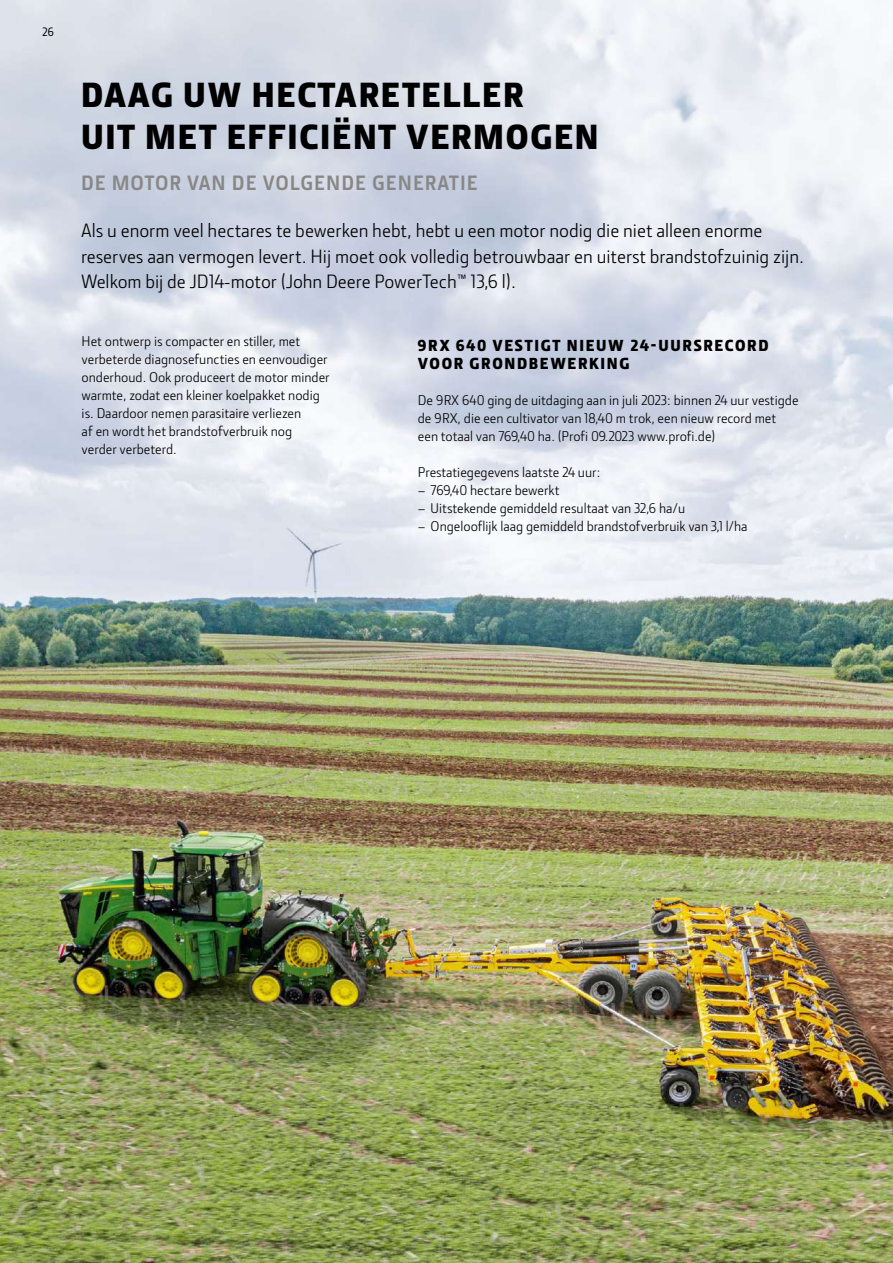
<style>
.page{position:relative;width:893px;height:1263px;background:#fff}
.page>*{position:absolute;margin:0;border:0;box-sizing:border-box;transform-origin:0 0}
.t1{font:900 36px/42px "Section";letter-spacing:.05em;color:#000}
.t2{font:700 21px "JD Sans Pro";letter-spacing:.045em;color:#878786}
.t3{font:19.5px/25.5px "JD Sans Pro";color:#000}
.t4{font:900 16.5px/18px "Section";letter-spacing:.1em;color:#000}
.t5{font:14.25px/18px "JD Sans Pro";color:#000}
.t6{font:500 12px "JD Sans Pro";color:#000}
</style>
<div class="page">
<img style="left:0;top:0;width:893px;height:1263px">
<p class="t6" style="left:42px;top:23px;width:13px">26</p>
<h1 class="t1" style="left:81px;top:73px;width:519px">DAAG UW HECTARETELLER<br>UIT MET EFFICIËNT VERMOGEN</h1>
<h2 class="t2" style="left:81px;top:169px;width:398px">DE MOTOR VAN DE VOLGENDE GENERATIE</h2>
<p class="t3" style="left:81px;top:217px;width:725px">Als u enorm veel hectares te bewerken hebt, hebt u een motor nodig die niet alleen enorme reserves aan vermogen levert. Hij moet ook volledig betrouwbaar en uiterst brandstofzuinig zijn.<br>Welkom bij de JD14-motor (John Deere PowerTech™ 13,6 l).</p>
<p class="t5" style="left:82px;top:331px;width:250px">Het ontwerp is compacter en stiller, met verbeterde diagnosefuncties en eenvoudiger onderhoud. Ook produceert de motor minder warmte, zodat een kleiner koelpakket nodig is. Daardoor nemen parasitaire verliezen<br>af en wordt het brandstofverbruik nog verder verbeterd.</p>
<p class="t4" style="left:418px;top:336px;width:352px">9RX 640 VESTIGT NIEUW 24-UURSRECORD<br>VOOR GRONDBEWERKING</p>
<p class="t5" style="left:418px;top:391px;width:382px">De 9RX 640 ging de uitdaging aan in juli 2023: binnen 24 uur vestigde de 9RX, die een cultivator van 18,40 m trok, een nieuw record met een totaal van 769,40 ha. (Profi 09.2023 www.profi.de)</p>
<p class="t5" style="left:418px;top:463px;width:184px">Prestatiegegevens laatste 24 uur:</p>
<p class="t5" style="left:418px;top:481px;width:143px">– 769,40 hectare bewerkt</p>
<p class="t5" style="left:418px;top:499px;width:269px">– Uitstekende gemiddeld resultaat van 32,6 ha/u</p>
<p class="t5" style="left:418px;top:517px;width:331px">– Ongelooflijk laag gemiddeld brandstofverbruik van 3,1 l/ha</p>
</div>
